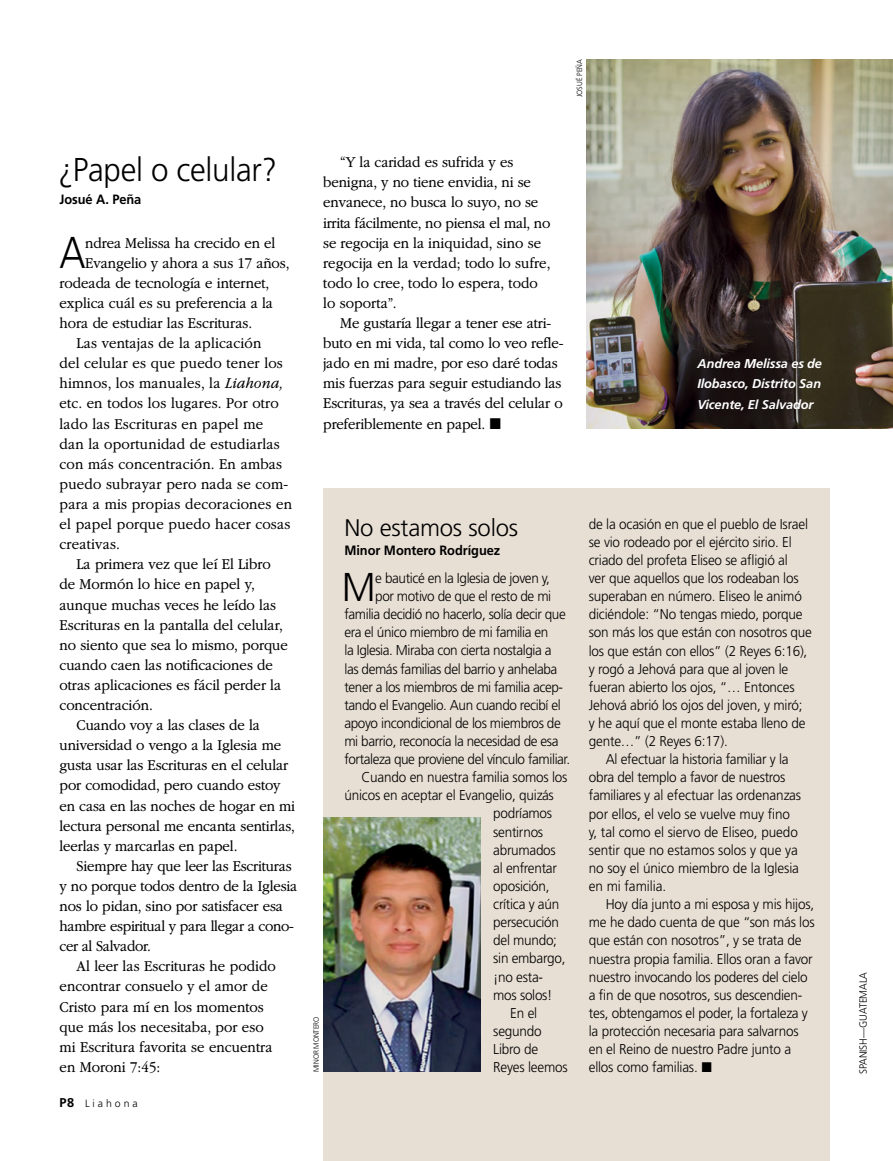
<style>
.page{position:relative;width:893px;height:1161px;background:#fff}
.page>*{position:absolute;margin:0;border:0;box-sizing:border-box;transform-origin:0 0}
.ARTCL_para_first_NEW{font:300 44.55px "Frutigerlds Lat";color:#000;scale:.88 1}
.QUOTE_para_first_NEW{font:300 40.2px "Frutigerlds Lat";color:#000;scale:.95 1}
.FIGimg_title{font:300 33px "Frutigerlds Lat";letter-spacing:-.01em;color:#000;scale:.95 1}
.FIGimg_title-2{font:300 24px "Frutigerlds Lat";letter-spacing:-.01em;color:#000}
.ARTCL_para_NEWS{font:300 15.75px/20.1px "Garamondlds Lat Plus";letter-spacing:-.005em;color:#000;scale:.95 1}
.ARTCL_para_first_NEW-2{font:300 15.75px "Garamondlds Lat Plus";letter-spacing:-.005em;color:#000;scale:.95 1}
.Quote_para_NEWS{font:300 14.25px/18.1px "Frutigerlds Lat";letter-spacing:-.015em;color:#000;scale:.95 1}
.QUOTE_para_first_NEW-2{font:300 14.25px "Frutigerlds Lat";letter-spacing:-.03em;color:#000;scale:.95 1}
.ARTCL-BY_para_first{font:700 13.5px "Frutigerlds Lat";letter-spacing:-.005em;color:#000;scale:.95 1}
.FIGimg_CAP_para_NEWS{font:italic 700 12.75px/20.2px "Frutigerlds Lat";letter-spacing:-.01em;color:#fff;text-align:justify}
.FIGimg-CRDT_para_FL{font:300 10.5px "Frutigerlds Lat";letter-spacing:-.01em;color:#000;scale:.95 1}
.FIGimg-CRDT_para_FL-2{font:300 10.5px "Frutigerlds Lat";letter-spacing:.28em;color:#000}
.FIGimg-CRDT_para_FL-3{font:300 7.5px "Frutigerlds Lat";letter-spacing:-.01em;color:#000;scale:.95 1}
.FIGimg-CRDT_para_FR{font:300 7.5px "Frutigerlds Lat";letter-spacing:-.01em;color:#000;scale:.95 1}
.s1{font-style:italic}
.s2{font-weight:700;font-size:12.75px}
</style>
<div class="page">
<img style="left:587px;top:60px;width:306px;height:369px">
<div style="left:323px;top:489px;width:506px;height:672px;background:#e8dfd4"></div>
<img style="left:323px;top:817px;width:157px;height:255px">
<p class="FIGimg-CRDT_para_FR" style="left:574px;top:97px;width:41px;rotate:-90deg">JOSUÉ PEÑA</p>
<p class="FIGimg_title" style="left:58px;top:145px;width:232px">¿Papel o celular?</p>
<p class="ARTCL-BY_para_first" style="left:60px;top:189px;width:88px">Josué A. Peña</p>
<p class="ARTCL_para_first_NEW" style="left:60px;top:220px;width:31px">A</p>
<p class="ARTCL_para_first_NEW-2" style="left:85px;top:231px;width:202px">ndrea Melissa ha crecido en el</p>
<p class="ARTCL_para_first_NEW-2" style="left:85px;top:251px;width:217px">Evangelio y ahora a sus 17 años,</p>
<p class="ARTCL_para_first_NEW-2" style="left:60px;top:271px;width:222px">rodeada de tecnología e internet,</p>
<p class="ARTCL_para_first_NEW-2" style="left:60px;top:292px;width:226px">explica cuál es su preferencia a la</p>
<p class="ARTCL_para_first_NEW-2" style="left:60px;top:312px;width:204px">hora de estudiar las Escrituras.</p>
<p class="ARTCL_para_NEWS" style="left:60px;top:333px;width:246px;text-indent:17px">Las ventajas de la aplicación<br>del celular es que puedo tener los himnos, los manuales, la <span class="s1">Liahona, </span>etc. en todos los lugares. Por otro lado las Escrituras en papel me<br>dan la oportunidad de estudiarlas con más concentración. En ambas puedo subrayar pero nada se com&shy;para a mis propias decoraciones en el papel porque puedo hacer cosas creativas.</p>
<p class="ARTCL_para_NEWS" style="left:60px;top:554px;width:242px;text-indent:17px">La primera vez que leí El Libro de Mormón lo hice en papel y, aunque muchas veces he leído las<br>Escrituras en la pantalla del celular, no siento que sea lo mismo, porque cuando caen las notificaciones de otras aplicaciones es fácil perder la concentración.</p>
<p class="ARTCL_para_NEWS" style="left:60px;top:715px;width:250px;text-indent:17px">Cuando voy a las clases de la universidad o vengo a la Iglesia me gusta usar las Escrituras en el celular por comodidad, pero cuando estoy en casa en las noches de hogar en mi lectura personal me encanta sentirlas, leerlas y marcarlas en papel.</p>
<p class="ARTCL_para_NEWS" style="left:60px;top:855px;width:252px;text-indent:17px">Siempre hay que leer las Escrituras y no porque todos dentro de la Iglesia nos lo pidan, sino por satisfacer esa hambre espiritual y para llegar a cono&shy;cer al Salvador.</p>
<p class="ARTCL_para_NEWS" style="left:60px;top:956px;width:229px;text-indent:17px">Al leer las Escrituras he podido encontrar consuelo y el amor de<br>Cristo para mí en los momentos que más los necesitaba, por eso mi Escritura favorita se encuentra en Moroni 7:45:</p>
<p class="FIGimg-CRDT_para_FL-2" style="left:60px;top:1095px;width:80px"><span class="s2">P8</span> Liahona</p>
<p class="ARTCL_para_NEWS" style="left:323px;top:152px;width:241px;text-indent:17px">“Y la caridad es sufrida y es benigna, y no tiene envidia, ni se envanece, no busca lo suyo, no se irrita fácilmente, no piensa el mal, no se regocija en la iniquidad, sino se regocija en la verdad; todo lo sufre, todo lo cree, todo lo espera, todo lo soporta”.</p>
<p class="ARTCL_para_NEWS" style="left:323px;top:313px;width:255px;text-indent:17px">Me gustaría llegar a tener ese atri&shy;buto en mi vida, tal como lo veo refle&shy;jado en mi madre, por eso daré todas mis fuerzas para seguir estudiando las Escrituras, ya sea a través del celular o preferiblemente en papel. ◼</p>
<p class="FIGimg-CRDT_para_FL-3" style="left:311px;top:1072px;width:60px;rotate:-90deg">MINOR MONTERO</p>
<p class="FIGimg_title-2" style="left:344px;top:510px;width:175px">No estamos solos</p>
<p class="ARTCL-BY_para_first" style="left:344px;top:540px;width:166px">Minor Montero Rodríguez</p>
<p class="QUOTE_para_first_NEW" style="left:342px;top:558px;width:37px">M</p>
<p class="QUOTE_para_first_NEW-2" style="left:375px;top:568px;width:185px">e bauticé en la Iglesia de joven y,</p>
<p class="QUOTE_para_first_NEW-2" style="left:375px;top:586px;width:187px">por motivo de que el resto de mi</p>
<p class="QUOTE_para_first_NEW-2" style="left:344px;top:604px;width:235px">familia decidió no hacerlo, solía decir que</p>
<p class="QUOTE_para_first_NEW-2" style="left:344px;top:622px;width:216px">era el único miembro de mi familia en</p>
<p class="QUOTE_para_first_NEW-2" style="left:344px;top:640px;width:220px">la Iglesia. Miraba con cierta nostalgia a</p>
<p class="QUOTE_para_first_NEW-2" style="left:344px;top:658px;width:226px">las demás familias del barrio y anhelaba</p>
<p class="QUOTE_para_first_NEW-2" style="left:344px;top:676px;width:232px">tener a los miembros de mi familia acep-</p>
<p class="QUOTE_para_first_NEW-2" style="left:344px;top:694px;width:229px">tando el Evangelio. Aun cuando recibí el</p>
<p class="QUOTE_para_first_NEW-2" style="left:344px;top:712px;width:229px">apoyo incondicional de los miembros de</p>
<p class="QUOTE_para_first_NEW-2" style="left:344px;top:731px;width:227px">mi barrio, reconocía la necesidad de esa</p>
<p class="QUOTE_para_first_NEW-2" style="left:344px;top:749px;width:239px">fortaleza que proviene del vínculo familiar.</p>
<p class="Quote_para_NEWS" style="left:361px;top:768px;width:218px">Cuando en nuestra familia somos los</p>
<p class="Quote_para_NEWS" style="left:344px;top:786px;width:222px">únicos en aceptar el Evangelio, quizás</p>
<p class="Quote_para_NEWS" style="left:493px;top:804px;width:63px">podríamos</p>
<p class="Quote_para_NEWS" style="left:493px;top:822px;width:54px">sentirnos</p>
<p class="Quote_para_NEWS" style="left:493px;top:840px;width:67px">abrumados</p>
<p class="Quote_para_NEWS" style="left:493px;top:858px;width:69px">al enfrentar</p>
<p class="Quote_para_NEWS" style="left:493px;top:877px;width:61px">oposición,</p>
<p class="Quote_para_NEWS" style="left:493px;top:895px;width:71px">crítica y aún</p>
<p class="Quote_para_NEWS" style="left:493px;top:913px;width:71px">persecución</p>
<p class="Quote_para_NEWS" style="left:493px;top:931px;width:69px">del mundo;</p>
<p class="Quote_para_NEWS" style="left:493px;top:949px;width:78px">sin embargo,</p>
<p class="Quote_para_NEWS" style="left:493px;top:967px;width:54px">¡no esta-</p>
<p class="Quote_para_NEWS" style="left:493px;top:985px;width:64px">mos solos!</p>
<p class="Quote_para_NEWS" style="left:493px;top:1003px;width:80px;text-indent:17px">En el segundo<br>Libro de<br>Reyes leemos</p>
<p class="FIGimg_CAP_para_NEWS" style="left:697px;top:353px;width:126px">Andrea Melissa es de Ilobasco, Distrito San Vicente, El Salvador</p>
<p class="Quote_para_NEWS" style="left:589px;top:514px;width:236px">de la ocasión en que el pueblo de Israel se vio rodeado por el ejército sirio. El criado del profeta Eliseo se afligió al<br>ver que aquellos que los rodeaban los superaban en número. Eliseo le animó diciéndole: “No tengas miedo, porque son más los que están con nosotros que los que están con ellos” (2 Reyes 6:16), y rogó a Jehová para que al joven le fueran abierto los ojos, “… Entonces Jehová abrió los ojos del joven, y miró; y he aquí que el monte estaba lleno de gente…” (2 Reyes 6:17).</p>
<p class="Quote_para_NEWS" style="left:589px;top:750px;width:225px;text-indent:17px">Al efectuar la historia familiar y la obra del templo a favor de nuestros familiares y al efectuar las ordenanzas por ellos, el velo se vuelve muy fino y, tal como el siervo de Eliseo, puedo sentir que no estamos solos y que ya no soy el único miembro de la Iglesia en mi familia.</p>
<p class="Quote_para_NEWS" style="left:589px;top:895px;width:239px;text-indent:17px">Hoy día junto a mi esposa y mis hijos, me he dado cuenta de que “son más los que están con nosotros”, y se trata de nuestra propia familia. Ellos oran a favor nuestro invocando los poderes del cielo a fin de que nosotros, sus descendien&shy;tes, obtengamos el poder, la fortaleza y la protección necesaria para salvarnos en el Reino de nuestro Padre junto a ellos como familias. ◼</p>
<p class="FIGimg-CRDT_para_FL" style="left:855px;top:1074px;width:109px;rotate:-90deg">SPANISH—GUATEMALA</p>
</div>
